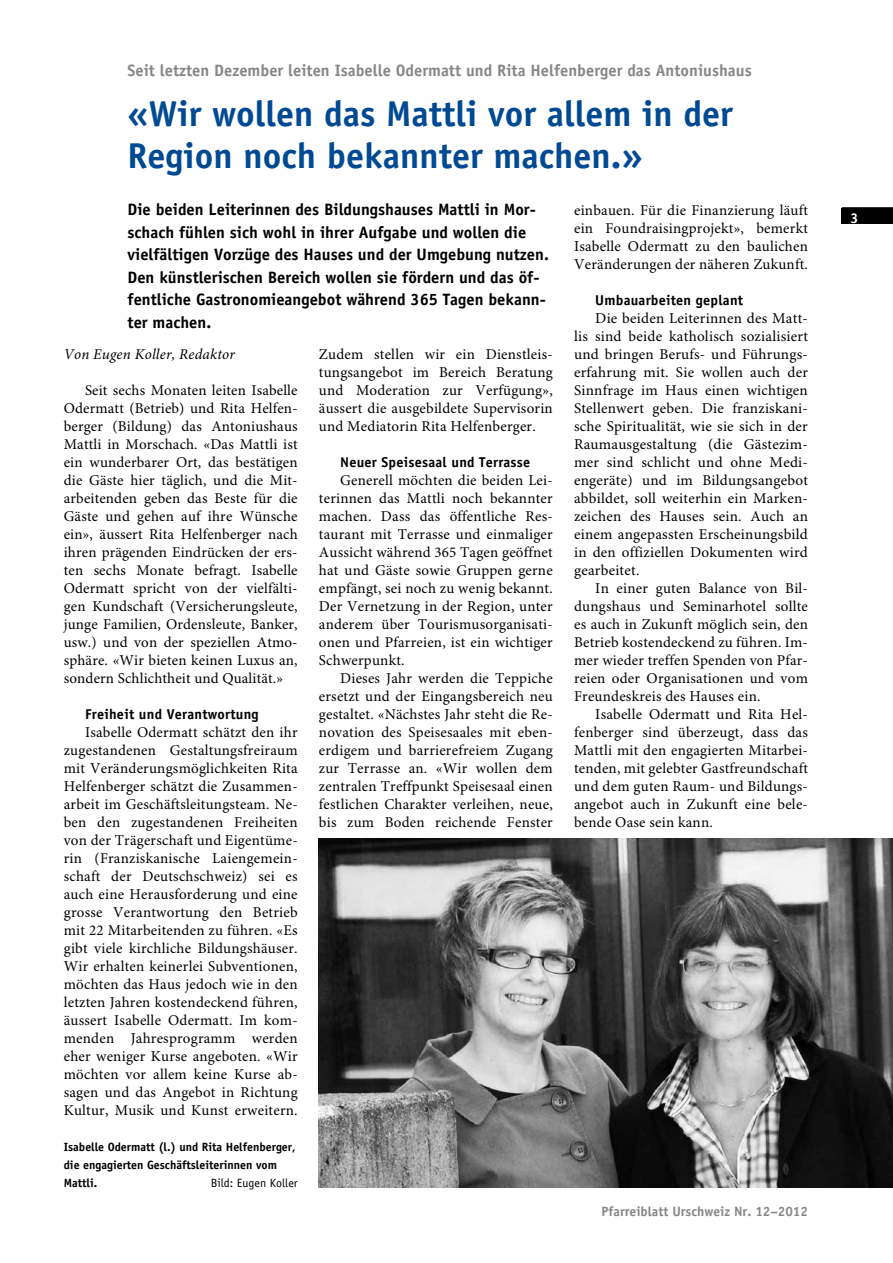
<style>
.page{position:relative;width:893px;height:1263px;background:#fff}
.page>*{position:absolute;margin:0;border:0;box-sizing:border-box;transform-origin:0 0}
.t1{font:700 36px/42px "Officina Sans Std";color:#004993}
.t2{font:700 16.5px/22.5px "Officina Sans Std";color:#000}
.t3{font:700 16.5px "Officina Sans Std";color:#868786}
.t4{font:15px/18px "Minion Pro";letter-spacing:.015em;color:#000;text-align:justify}
.t5{font:italic 15px "Minion Pro";letter-spacing:.015em;color:#000}
.t6{font:700 14.25px "Officina Sans Std";letter-spacing:.015em;color:#000}
.t7{font:700 14.25px "Officina Sans Std";color:#fff}
.t8{font:700 13.5px "Officina Sans Std";color:#868786}
.t9{font:700 12px/18px "Officina Sans Std";color:#000}
.t10{font:12px "Officina Sans Std";color:#000}
</style>
<div class="page">
<div style="left:842px;top:208px;width:51px;height:16px;background:#000"></div>
<hr style="left:842px;top:207px;width:51px;height:2px;background:#000">
<img style="left:319px;top:839px;width:574px;height:348px">
<p class="t3" style="left:128px;top:60px;width:626px">Seit letzten Dezember leiten Isabelle Odermatt und Rita H elfenberger das Antoniushaus</p>
<h1 class="t1" style="left:128px;top:93px;width:607px">«Wir wollen das Mattli vor allem in der<br>Region noch bekannter machen.»</h1>
<p class="t2" style="left:128px;top:198px;width:423px">Die beiden Leiterinnen des Bildungshauses Mattli in Mor&shy;schach fühlen sich wohl in ihrer Aufgabe und wollen die vielfältigen Vorzüge des H auses und der Umgebung nutzen.<br>Den künstlerischen Bereich wollen sie fördern und das öf&shy;fentliche Gastronomieangebot während 365 Tagen bekann&shy;ter machen.</p>
<p class="t7" style="left:850px;top:209px;width:9px">3</p>
<p class="t4" style="left:574px;top:202px;width:235px">einbauen. Für die Finanzierung läuft ein Foundraisingprojekt», bemerkt Isabelle Odermatt zu den baulichen Veränderungen der näheren Zukunft.</p>
<p class="t6" style="left:595px;top:291px;width:149px">Umbauarbeiten geplant</p>
<p class="t4" style="left:574px;top:310px;width:235px;text-indent:21px">Die beiden Leiterinnen des Matt&shy;lis sind beide katholisch sozialisiert und bringen Berufs- und Führungs&shy;erfahrung mit. Sie wollen auch der Sinnfrage im Haus einen wichtigen Stellenwert geben. Die franziskani&shy;sche Spiritualität, wie sie sich in der Raumausgestaltung (die Gästezim&shy;mer sind schlicht und ohne Medi&shy;engeräte) und im Bildungsangebot abbildet, soll weiterhin ein Marken&shy;zeichen des Hauses sein. Auch an einem angepassten Erscheinungsbild in den offiziellen Dokumenten wird gearbeitet.</p>
<p class="t4" style="left:574px;top:580px;width:235px;text-indent:21px">In einer guten Balance von Bil&shy;dungshaus und Seminarhotel sollte es auch in Zukunft möglich sein, den Betrieb kostendeckend zu führen. Im&shy;mer wieder treffen Spenden von Pfar&shy;reien oder Organisationen und vom Freundeskreis des Hauses ein.</p>
<p class="t4" style="left:574px;top:706px;width:235px;text-indent:21px">Isabelle Odermatt und Rita Hel&shy;fenberger sind überzeugt, dass das Mattli mit den engagierten Mitarbei&shy;tenden, mit gelebter Gastfreundschaft und dem guten Raum- und Bildungs&shy;angebot auch in Zukunft eine bele&shy;bende Oase sein kann.</p>
<p class="t5" style="left:64px;top:345px;width:173px">Von Eugen Koller, Redaktor</p>
<p class="t4" style="left:64px;top:382px;width:235px;text-indent:21px">Seit sechs Monaten leiten Isabelle Odermatt (Betrieb) und Rita Helfen&shy;berger (Bildung) das Antoniushaus Mattli in Morschach. «Das Mattli ist ein wunderbarer Ort, das bestätigen die Gäste hier täglich, und die Mit&shy;arbeitenden geben das Beste für die Gäste und gehen auf ihre Wünsche ein», äussert Rita Helfenberger nach ihren prägenden Eindrücken der ers&shy;ten sechs Monate befragt. Isabelle Odermatt spricht von der vielfälti&shy;gen Kundschaft (Versicherungsleute, junge Familien, Ordensleute, Banker, usw.) und von der speziellen Atmo&shy;sphäre. «Wir bieten keinen Luxus an, sondern Schlichtheit und Qualität.»</p>
<p class="t6" style="left:85px;top:705px;width:175px">Freiheit und Verantwortung</p>
<p class="t4" style="left:64px;top:724px;width:235px;text-indent:21px">Isabelle Odermatt schätzt den ihr zugestandenen Gestaltungsfreiraum mit Veränderungsmöglichkeiten Rita Helfenberger schätzt die Zusammen&shy;arbeit im Geschäftsleitungsteam. Ne&shy;ben den zugestandenen Freiheiten von der Trägerschaft und Eigentüme&shy;rin (Franziskanische Laiengemein&shy;schaft der Deutschschweiz) sei es auch eine Herausforderung und eine grosse Verantwortung den Betrieb mit 22 Mitarbeitenden zu führen. «Es gibt viele kirchliche Bildungshäuser.<br>Wir erhalten keinerlei Subventionen, möchten das Haus jedoch wie in den letzten Jahren kostendeckend führen, äussert Isabelle Odermatt. Im kom&shy;menden Jahresprogramm werden eher weniger Kurse angeboten. «Wir möchten vor allem keine Kurse ab&shy;sagen und das Angebot in Richtung Kultur, Musik und Kunst erweitern.</p>
<p class="t4" style="left:319px;top:346px;width:235px">Zudem stellen wir ein Dienstleis&shy;tungsangebot im Bereich Beratung und Moderation zur Verfügung», äussert die ausgebildete Supervisorin und Mediatorin Rita Helfenberger.</p>
<p class="t6" style="left:340px;top:453px;width:192px">N euer Speisesaal und Terrasse</p>
<p class="t4" style="left:319px;top:472px;width:235px;text-indent:21px">Generell möchten die beiden Lei&shy;terinnen das Mattli noch bekannter machen. Dass das öffentliche Res&shy;taurant mit Terrasse und einmaliger Aussicht während 365 Tagen geöffnet hat und Gäste sowie Gruppen gerne empfängt, sei noch zu wenig bekannt.<br>Der Vernetzung in der Region, unter anderem über Tourismusorganisati&shy;onen und Pfarreien, ist ein wichtiger Schwerpunkt.</p>
<p class="t4" style="left:319px;top:670px;width:235px;text-indent:21px">Dieses Jahr werden die Teppiche ersetzt und der Eingangsbereich neu gestaltet. «Nächstes Jahr steht die Re&shy;novation des Speisesaales mit eben&shy;erdigem und barrierefreiem Zugang zur Terrasse an. «Wir wollen dem zentralen Treffpunkt Speisesaal einen festlichen Charakter verleihen, neue, bis zum Boden reichende Fenster</p>
<p class="t9" style="left:64px;top:1138px;width:233px">Isabelle Odermatt (l.) und Rita H elfenberger, die engagierten Geschäftsleiterinnen vom<br>Mattli.</p>
<p class="t10" style="left:211px;top:1176px;width:88px">Bild: Eugen Koller</p>
<p class="t8" style="left:602px;top:1203px;width:208px">Pfarreiblatt Urschweiz N r. 12–2012</p>
</div>
